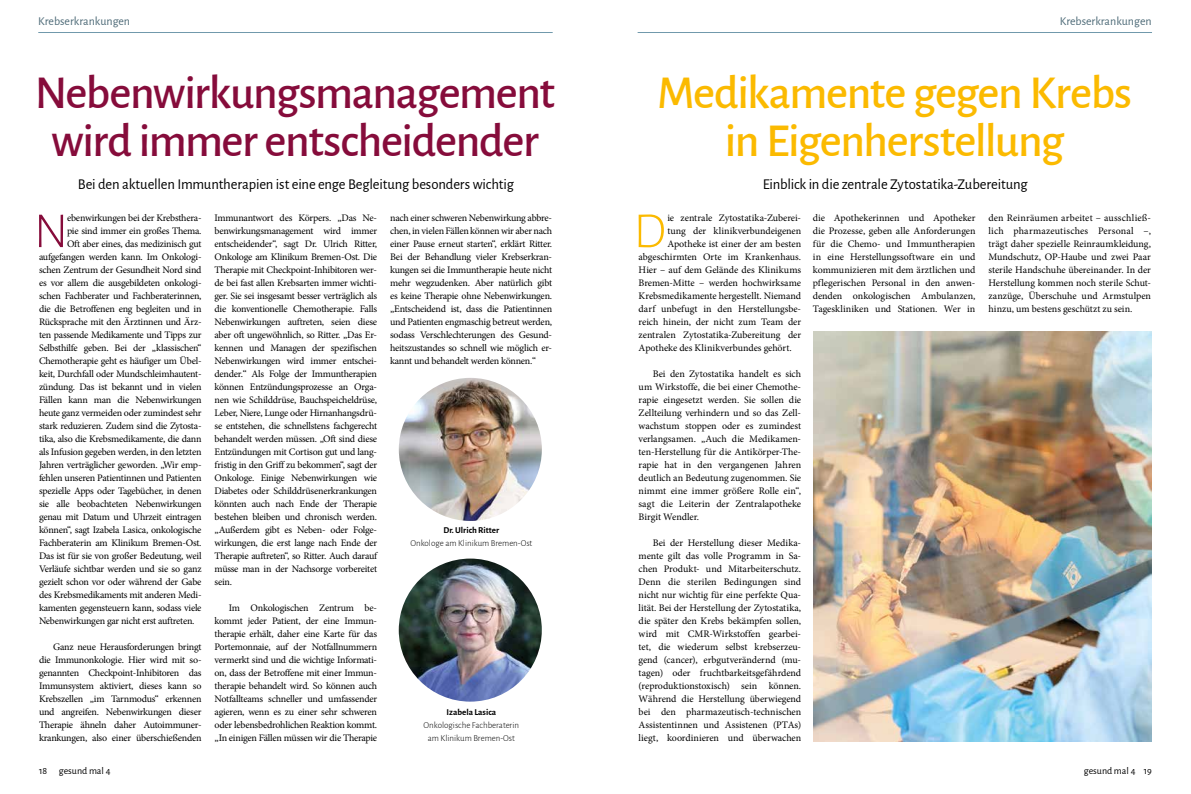
<style>
.page{position:relative;width:1191px;height:794px;background:#fff}
.page>*{position:absolute;margin:0;border:0;box-sizing:border-box;transform-origin:0 0}
.t1{font:300 50.7px "Alegreya Sans";color:#860c3b}
.t2{font:300 50.7px "Alegreya Sans";color:#fbba00}
.t3{font:500 47.4px/47.4px "Alegreya Sans";letter-spacing:-.03em;color:#860c3b;text-align:center}
.t4{font:500 47.4px/47.4px "Alegreya Sans";letter-spacing:-.03em;color:#fbba00;text-align:center}
.t5{font:15px "Alegreya Sans";letter-spacing:-.01em;color:#000}
.t6{font:12px "Alegreya Sans";color:#4d6a77}
.t7{font:10px/13px "Minion Pro";letter-spacing:-.025em;color:#000;text-align:justify}
.t8{font:10px "Minion Pro";letter-spacing:-.005em;color:#000}
.t9{font:10px "Minion Pro";color:#000}
.t10{font:10px "Alegreya Sans";color:#000}
.t11{font:300 9px/13px "Alegreya Sans";color:#000;text-align:center}
.t12{font:700 9px "Alegreya Sans";color:#000}
</style>
<div class="page">
<hr style="left:637px;top:32px;width:515px;height:1px;background:#7199ac">
<hr style="left:38px;top:32px;width:514px;height:1px;background:#7199ac">
<img style="left:399px;top:558px;width:143px;height:143px;border-radius:71px">
<img style="left:814px;top:331px;width:338px;height:410px">
<img style="left:399px;top:378px;width:143px;height:143px;border-radius:71px">
<p class="t6" style="left:38px;top:13px;width:93px">Krebserkrankungen</p>
<p class="t6" style="left:1059px;top:13px;width:93px">Krebserkrankungen</p>
<h2 class="t3" style="left:35px;top:67px;width:522px">Nebenwirkungsmanagement wird immer entscheidender</h2>
<h3 class="t5" style="left:78px;top:174px;width:437px">Bei den aktuellen Immuntherapien ist eine enge Begleitung besonders wichtig</h3>
<h1 class="t1" style="left:34px;top:198px;width:36px">N</h1>
<p class="t7" style="left:67px;top:211px;width:136px">ebenwirkungen bei der Krebsthera-</p>
<p class="t7" style="left:67px;top:224px;width:136px">pie sind immer ein großes Thema.</p>
<p class="t7" style="left:67px;top:237px;width:136px">Oft aber eines, das medizinisch gut</p>
<p class="t7" style="left:39px;top:250px;width:164px">aufgefangen werden kann. Im Onkologi-</p>
<p class="t7" style="left:39px;top:263px;width:164px">schen Zentrum der Gesundheit Nord sind</p>
<p class="t7" style="left:39px;top:276px;width:164px">es vor allem die ausgebildeten onkologi-</p>
<p class="t7" style="left:39px;top:289px;width:164px">schen Fachberater und Fachberaterinnen,</p>
<p class="t7" style="left:39px;top:302px;width:164px">die die Betroffenen eng begleiten und in</p>
<p class="t7" style="left:39px;top:315px;width:164px">Rücksprache mit den Ärztinnen und Ärz-</p>
<p class="t7" style="left:39px;top:328px;width:164px">ten passende Medikamente und Tipps zur</p>
<p class="t7" style="left:39px;top:341px;width:164px">Selbsthilfe geben. Bei der „klassischen“</p>
<p class="t7" style="left:39px;top:354px;width:164px">Chemotherapie geht es häufiger um Übel-</p>
<p class="t7" style="left:39px;top:367px;width:164px">keit, Durchfall oder Mundschleimhautent-</p>
<p class="t7" style="left:39px;top:380px;width:164px">zündung. Das ist bekannt und in vielen</p>
<p class="t7" style="left:39px;top:393px;width:164px">Fällen kann man die Nebenwirkungen</p>
<p class="t7" style="left:39px;top:406px;width:164px">heute ganz vermeiden oder zumindest sehr</p>
<p class="t7" style="left:39px;top:419px;width:164px">stark reduzieren. Zudem sind die Zytosta-</p>
<p class="t7" style="left:39px;top:432px;width:164px">tika, also die Krebsmedikamente, die dann</p>
<p class="t7" style="left:39px;top:445px;width:164px">als Infusion gegeben werden, in den letzten</p>
<p class="t7" style="left:39px;top:458px;width:164px">Jahren verträglicher geworden. „Wir emp-</p>
<p class="t7" style="left:39px;top:471px;width:164px">fehlen unseren Patientinnen und Patienten</p>
<p class="t7" style="left:39px;top:484px;width:164px">spezielle Apps oder Tagebücher, in denen</p>
<p class="t7" style="left:39px;top:497px;width:164px">sie alle beobachteten Nebenwirkungen</p>
<p class="t7" style="left:39px;top:510px;width:164px">genau mit Datum und Uhrzeit eintragen</p>
<p class="t7" style="left:39px;top:523px;width:164px">können“, sagt Izabela Lasica, onkologische</p>
<p class="t7" style="left:39px;top:536px;width:164px">Fachberaterin am Klinikum Bremen-Ost.</p>
<p class="t7" style="left:39px;top:549px;width:164px">Das ist für sie von großer Bedeutung, weil</p>
<p class="t7" style="left:39px;top:562px;width:164px">Verläufe sichtbar werden und sie so ganz</p>
<p class="t7" style="left:39px;top:575px;width:164px">gezielt schon vor oder während der Gabe</p>
<p class="t7" style="left:39px;top:588px;width:164px">des Krebsmedikaments mit anderen Medi-</p>
<p class="t7" style="left:39px;top:601px;width:164px">kamenten gegensteuern kann, sodass viele</p>
<p class="t7" style="left:39px;top:614px;width:157px">Nebenwirkungen gar nicht erst auftreten.</p>
<p class="t7" style="left:39px;top:640px;width:164px;text-indent:14px">Ganz neue Herausforderungen bringt die Immunonkologie. Hier wird mit so&shy;genannten Checkpoint-Inhibitoren das Immunsystem aktiviert, dieses kann so Krebszellen „im Tarnmodus“ erkennen und angreifen. Nebenwirkungen dieser Therapie ähneln daher Autoimmuner&shy;krankungen, also einer überschießenden</p>
<p class="t7" style="left:214px;top:211px;width:164px">Immunantwort des Körpers. „Das Ne&shy;benwirkungsmanagement wird immer entscheidender“, sagt Dr. Ulrich Ritter, Onkologe am Klinikum Bremen-Ost. Die Therapie mit Checkpoint-Inhibitoren wer&shy;de bei fast allen Krebsarten immer wichti&shy;ger. Sie sei insgesamt besser verträglich als die konventionelle Chemotherapie. Falls Nebenwirkungen auftreten, seien diese aber oft ungewöhnlich, so Ritter. „Das Er&shy;kennen und Managen der spezifischen Nebenwirkungen wird immer entschei&shy;dender.“ Als Folge der Immuntherapien können Entzündungsprozesse an Orga&shy;nen wie Schilddrüse, Bauchspeicheldrüse, Leber, Niere, Lunge oder Hirnanhangsdrü&shy;se entstehen, die schnellstens fachgerecht behandelt werden müssen. „Oft sind diese Entzündungen mit Cortison gut und lang&shy;fristig in den Griff zu bekommen“, sagt der Onkologe. Einige Nebenwirkungen wie Diabetes oder Schilddrüsenerkrankungen könnten auch nach Ende der Therapie bestehen bleiben und chronisch werden. „Außerdem gibt es Neben- oder Folge&shy;wirkungen, die erst lange nach Ende der Therapie auftreten“, so Ritter. Auch darauf müsse man in der Nachsorge vorbereitet sein.</p>
<p class="t7" style="left:214px;top:601px;width:164px;text-indent:14px">Im Onkologischen Zentrum be&shy;kommt jeder Patient, der eine Immun&shy;therapie erhält, daher eine Karte für das Portemonnaie, auf der Notfallnummern vermerkt sind und die wichtige Informati&shy;on, dass der Betroffene mit einer Immun&shy;therapie behandelt wird. So können auch Notfallteams schneller und umfassender agieren, wenn es zu einer sehr schweren oder lebensbedrohlichen Reaktion kommt. „In einigen Fällen müssen wir die Therapie</p>
<p class="t7" style="left:390px;top:211px;width:164px">nach einer schweren Nebenwirkung abbre&shy;chen, in vielen Fällen können wir aber nach einer Pause erneut starten“, erklärt Ritter.<br>Bei der Behandlung vieler Krebserkran&shy;kungen sei die Immuntherapie heute nicht mehr wegzudenken. Aber natürlich gibt es keine Therapie ohne Nebenwirkungen. „Entscheidend ist, dass die Patientinnen und Patienten engmaschig betreut werden, sodass Verschlechterungen des Gesund&shy;heitszustandes so schnell wie möglich er&shy;kannt und behandelt werden können.“</p>
<p class="t12" style="left:443px;top:524px;width:57px">Dr. Ulrich Ritter</p>
<p class="t11" style="left:410px;top:536px;width:123px">Onkologe am Klinikum Bremen-Ost</p>
<p class="t12" style="left:446px;top:706px;width:51px">Izabela Lasica</p>
<p class="t11" style="left:423px;top:718px;width:97px">Onkologische Fachberaterin am Klinikum Bremen-Ost</p>
<h2 class="t4" style="left:657px;top:67px;width:476px">Medikamente gegen Krebs in Eigenherstellung</h2>
<h3 class="t5" style="left:762px;top:174px;width:266px">Einblick in die zentrale Zytostatika-Zubereitung</h3>
<h1 class="t2" style="left:633px;top:198px;width:34px">D</h1>
<p class="t8" style="left:667px;top:211px;width:135px">ie zentrale Zytostatika-Zuberei-</p>
<p class="t7" style="left:667px;top:224px;width:135px">tung der klinikverbundeigenen</p>
<p class="t7" style="left:667px;top:237px;width:135px">Apotheke ist einer der am besten</p>
<p class="t8" style="left:638px;top:250px;width:164px">abgeschirmten Orte im Krankenhaus.</p>
<p class="t9" style="left:638px;top:263px;width:164px">Hier – auf dem Gelände des Klinikums</p>
<p class="t7" style="left:638px;top:276px;width:164px">Bremen-Mitte – werden hochwirksame</p>
<p class="t7" style="left:638px;top:289px;width:164px">Krebsmedikamente hergestellt. Niemand</p>
<p class="t8" style="left:638px;top:302px;width:164px">darf unbefugt in den Herstellungsbe-</p>
<p class="t7" style="left:638px;top:315px;width:164px">reich hinein, der nicht zum Team der</p>
<p class="t7" style="left:638px;top:328px;width:164px">zentralen Zytostatika-Zubereitung der</p>
<p class="t8" style="left:638px;top:341px;width:155px">Apotheke des Klinikverbundes gehört.</p>
<p class="t7" style="left:638px;top:367px;width:164px;text-indent:14px">Bei den Zytostatika handelt es sich um Wirkstoffe, die bei einer Chemothe&shy;rapie eingesetzt werden. Sie sollen die Zellteilung verhindern und so das Zell&shy;wachstum stoppen oder es zumindest verlangsamen. „Auch die Medikamen&shy;ten-Herstellung für die Antikörper-The&shy;rapie hat in den vergangenen Jahren deutlich an Bedeutung zugenommen. Sie nimmt eine immer größere Rolle ein“, sagt die Leiterin der Zentralapotheke Birgit Wendler.</p>
<p class="t7" style="left:638px;top:536px;width:164px;text-indent:14px">Bei der Herstellung dieser Medika&shy;mente gilt das volle Programm in Sa&shy;chen Produkt- und Mitarbeiterschutz.<br>Denn die sterilen Bedingungen sind nicht nur wichtig für eine perfekte Qua&shy;lität. Bei der Herstellung der Zytostatika, die später den Krebs bekämpfen sollen, wird mit CMR-Wirkstoffen gearbei&shy;tet, die wiederum selbst krebserzeu&shy;gend (cancer), erbgutverändernd (mu&shy;tagen) oder fruchtbarkeitsgefährdend (reproduktionstoxisch) sein können.<br>Während die Herstellung überwiegend bei den pharmazeutisch-technischen Assistentinnen und Assistenen (PTAs) liegt, koordinieren und überwachen</p>
<p class="t7" style="left:813px;top:211px;width:164px">die Apothekerinnen und Apotheker die Prozesse, geben alle Anforderungen für die Chemo- und Immuntherapien in eine Herstellungssoftware ein und kommunizieren mit dem ärztlichen und pflegerischen Personal in den anwen&shy;denden onkologischen Ambulanzen, Tageskliniken und Stationen. Wer in</p>
<p class="t7" style="left:988px;top:211px;width:164px">den Reinräumen arbeitet – ausschließ&shy;lich pharmazeutisches Personal –, trägt daher spezielle Reinraumkleidung, Mundschutz, OP-Haube und zwei Paar sterile Handschuhe übereinander. In der Herstellung kommen noch sterile Schut&shy;zanzüge, Überschuhe und Armstulpen hinzu, um bestens geschützt zu sein.</p>
<p class="t10" style="left:39px;top:764px;width:73px">18 gesund mal 4</p>
<p class="t10" style="left:1083px;top:764px;width:70px">gesund mal 4 19</p>
</div>
